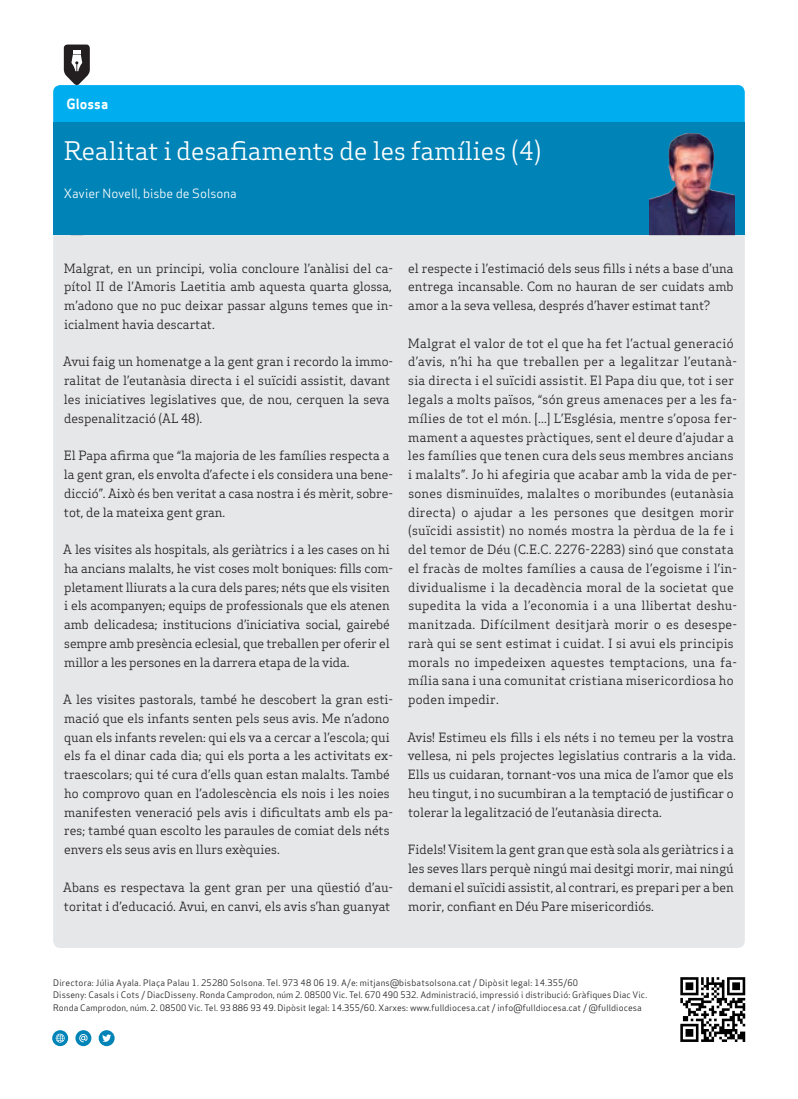
<style>
.page{position:relative;width:798px;height:1099px;background:#fff}
.page>*{position:absolute;margin:0;border:0;box-sizing:border-box;transform-origin:0 0}
.Subtitol_Secció{font:25px "Apex Serif";color:#fff}
.Titular_Secció_Petit{font:13.75px "Apex Sans Bold T";color:#fff}
.Text_General{font:12.5px/18.8px "Apex Serif";color:#231f20}
.Text_General-2{font:12.5px/18.8px "Apex Serif";letter-spacing:.02em;color:#231f20}
.Titulars{font:12.5px "Apex Sans Book T";color:#fff}
.Titulars-2{font:8.75px/12.5px "Apex Sans Book T";letter-spacing:.01em;color:#231f20}
</style>
<div class="page">
<img style="left:680px;top:977px;width:66px;height:65px">
<svg style="left:52px;top:1030px;width:16px;height:16px"></svg>
<svg style="left:56px;top:1033px;width:9px;height:9px"></svg>
<svg style="left:75px;top:1030px;width:16px;height:16px"></svg>
<svg style="left:79px;top:1033px;width:9px;height:9px"></svg>
<svg style="left:99px;top:1030px;width:16px;height:16px"></svg>
<svg style="left:102px;top:1034px;width:9px;height:8px"></svg>
<div style="left:53px;top:123px;width:691px;height:112px;background:#0083b6"></div>
<svg style="left:53px;top:45px;width:691px;height:78px"></svg>
<img style="left:649px;top:133px;width:84px;height:102px">
<div style="left:53px;top:235px;width:691px;height:713px;background:#e6e7e9"></div>
<p class="Titular_Secció_Petit" style="left:67px;top:95px;width:43px">Glossa</p>
<p class="Subtitol_Secció" style="left:64px;top:135px;width:479px">Realitat i desafiaments de les famílies (4)</p>
<p class="Titulars" style="left:64px;top:185px;width:174px">Xavier Novell, bisbe de Solsona</p>
<p class="Text_General" style="left:64px;top:258px;width:330px;text-align:justify">Malgrat, en un principi, volia concloure l’anàlisi del ca&shy;pítol II de l’Amoris Laetitia amb aquesta quarta glossa, m’adono que no puc deixar passar alguns temes que in&shy;icialment havia descartat.</p>
<p class="Text_General" style="left:63px;top:352px;width:331px">Avui faig un homenatge a la gent gran i recordo la immo&shy;ralitat de l’eutanàsia directa i el suïcidi assistit, davant les iniciatives legislatives que, de nou, cerquen la seva despenalització (AL 48).</p>
<p class="Text_General" style="left:64px;top:446px;width:330px">El Papa afirma que “la majoria de les famílies respecta a la gent gran, els envolta d’afecte i els considera una bene&shy;dicció”. Això és ben veritat a casa nostra i és mèrit, sobre&shy;tot, de la mateixa gent gran.</p>
<p class="Text_General" style="left:63px;top:540px;width:331px">A les visites als hospitals, als geriàtrics i a les cases on hi ha ancians malalts, he vist coses molt boniques: fills com&shy;pletament lliurats a la cura dels pares; néts que els visiten i els acompanyen; equips de professionals que els atenen amb delicadesa; institucions d’iniciativa social, gairebé sempre amb presència eclesial, que treballen per oferir el millor a les persones en la darrera etapa de la vida.</p>
<p class="Text_General" style="left:63px;top:690px;width:331px">A les visites pastorals, també he descobert la gran esti&shy;mació que els infants senten pels seus avis. Me n’adono quan els infants revelen: qui els va a cercar a l’escola; qui els fa el dinar cada dia; qui els porta a les activitats ex&shy;traescolars; qui té cura d’ells quan estan malalts. També ho comprovo quan en l’adolescència els nois i les noies manifesten veneració pels avis i dificultats amb els pa&shy;res; també quan escolto les paraules de comiat dels néts envers els seus avis en llurs exèquies.</p>
<p class="Text_General" style="left:63px;top:877px;width:331px">Abans es respectava la gent gran per una qüestió d’au&shy;toritat i d’educació. Avui, en canvi, els avis s’han guanyat</p>
<p class="Text_General" style="left:408px;top:258px;width:327px;text-align:justify">el respecte i l’estimació dels seus fills i néts a base d’una entrega incansable. Com no hauran de ser cuidats amb amor a la seva vellesa, després d’haver estimat tant?</p>
<p class="Text_General-2" style="left:408px;top:333px;width:331px">Malgrat el valor de tot el que ha fet l’actual generació d’avis, n’hi ha que treballen per a legalitzar l’eutanà&shy;sia directa i el suïcidi assistit. El Papa diu que, tot i ser legals a molts països, “són greus amenaces per a les fa&shy;mílies de tot el món. [...] L’Església, mentre s’oposa fer&shy;mament a aquestes pràctiques, sent el deure d’ajudar a les famílies que tenen cura dels seus membres ancians i malalts”. Jo hi afegiria que acabar amb la vida de per&shy;sones disminuïdes, malaltes o moribundes (eutanàsia directa) o ajudar a les persones que desitgen morir (suïcidi assistit) no només mostra la pèrdua de la fe i del temor de Déu (C.E.C. 2276-2283) sinó que constata el fracàs de moltes famílies a causa de l’egoisme i l’in&shy;dividualisme i la decadència moral de la societat que supedita la vida a l’economia i a una llibertat deshu&shy;manitzada. Difícilment desitjarà morir o es desespe&shy;rarà qui se sent estimat i cuidat. I si avui els principis morals no impedeixen aquestes temptacions, una fa&shy;mília sana i una comunitat cristiana misericordiosa ho poden impedir.</p>
<p class="Text_General" style="left:407px;top:727px;width:330px">Avis! Estimeu els fills i els néts i no temeu per la vostra vellesa, ni pels projectes legislatius contraris a la vida.<br>Ells us cuidaran, tornant-vos una mica de l’amor que els heu tingut, i no sucumbiran a la temptació de justificar o tolerar la legalització de l’eutanàsia directa.</p>
<p class="Text_General" style="left:408px;top:840px;width:327px;text-align:justify">Fidels! Visitem la gent gran que està sola als geriàtrics i a les seves llars perquè ningú mai desitgi morir, mai ningú demani el suïcidi assistit, al contrari, es prepari per a ben morir, confiant en Déu Pare misericordiós.</p>
<p class="Titulars-2" style="left:53px;top:976px;width:526px">Directora: Júlia Ayala. Plaça Palau 1. 25280 Solsona. Tel. 973 48 06 19. A/e: mitjans@bisbatsolsona.cat / Dipòsit legal: 14.355/60</p>
<p class="Titulars-2" style="left:53px;top:988px;width:595px">Disseny: Casals i Cots / DiacDisseny. Ronda Camprodon, núm 2. 08500 Vic. Tel. 670 490 532. Administració, impressió i distribució: Gràfiques Diac Vic.<br>Ronda Camprodon, núm. 2. 08500 Vic. Tel. 93 886 93 49. Dipòsit legal: 14.355/60. Xarxes: www.fulldiocesa.cat / info@fulldiocesa.cat / @fulldiocesa</p>
</div>
